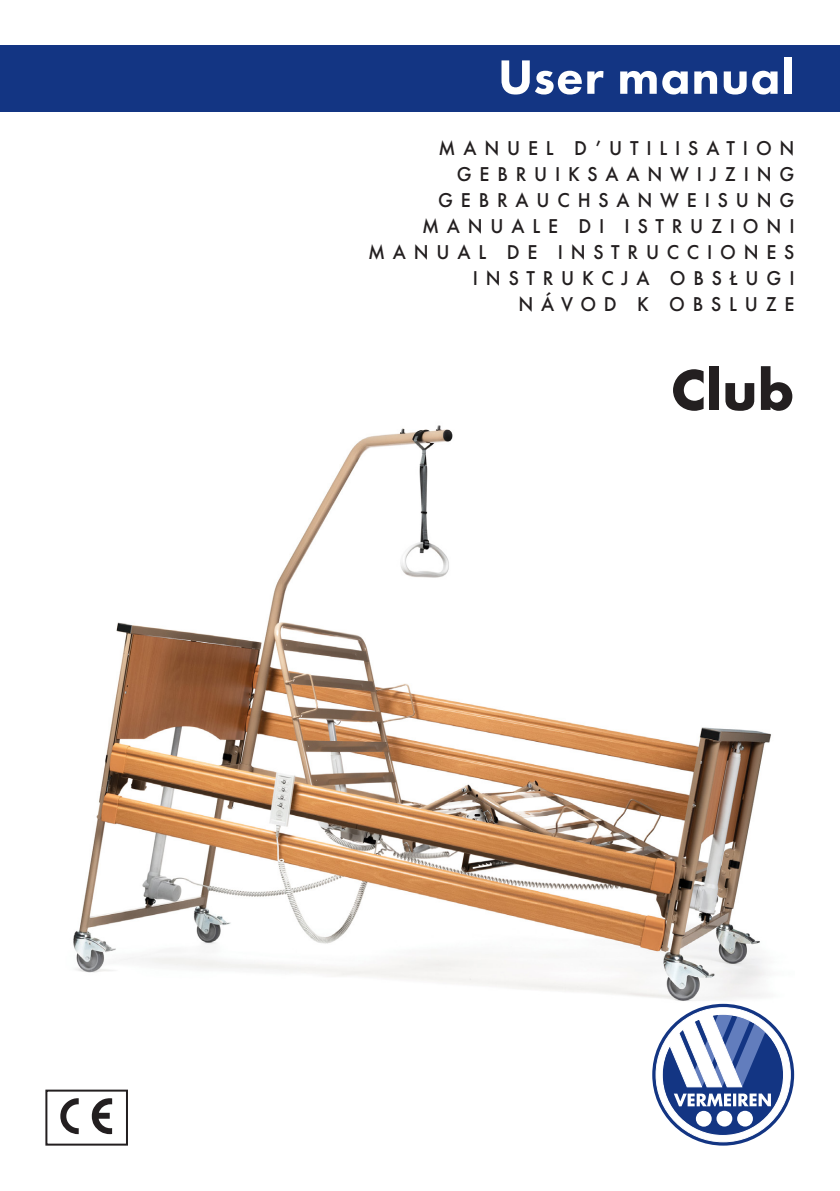
<style>
.page{position:relative;width:840px;height:1191px;background:#fff}
.page>*{position:absolute;margin:0;border:0;box-sizing:border-box;transform-origin:0 0}
.product_name{font:700 60px "Futura PT";color:#231f20}
.title_1{font:800 50px "Futura PT";letter-spacing:.02em;color:#fff}
.title_2{font:500 20.8px "Futura PT";letter-spacing:.39em;color:#231f20;scale:.96 1}
</style>
<div class="page">
<div style="left:0;top:45px;width:839px;height:67px;background:#133583"></div>
<svg style="left:60px;top:1098px;width:52px;height:36px"></svg>
<div style="left:45px;top:1089px;width:83px;height:56px;border:2px solid #231f20"></div>
<img style="left:73px;top:425px;width:698px;height:576px">
<svg style="left:655px;top:1007px;width:135px;height:135px"></svg>
<p class="title_1" style="left:497px;top:46px;width:298px">User manual</p>
<p class="title_2" style="left:438px;top:136px;width:372px">MANUEL D’UTILISATION</p>
<p class="title_2" style="left:456px;top:162px;width:353px">GEBRUIKSAANWIJZING</p>
<p class="title_2" style="left:438px;top:188px;width:372px">GEBRAUCHSANWEISUNG</p>
<p class="title_2" style="left:422px;top:214px;width:389px">MANUALE DI ISTRUZIONI</p>
<p class="title_2" style="left:368px;top:240px;width:445px">MANUAL DE INSTRUCCIONES</p>
<p class="title_2" style="left:472px;top:266px;width:336px">INSTRUKCJA OBSŁUGI</p>
<p class="title_2" style="left:518px;top:292px;width:289px">NÁVOD K OBSLUZE</p>
<p class="product_name" style="left:670px;top:351px;width:125px">Club</p>
</div>
